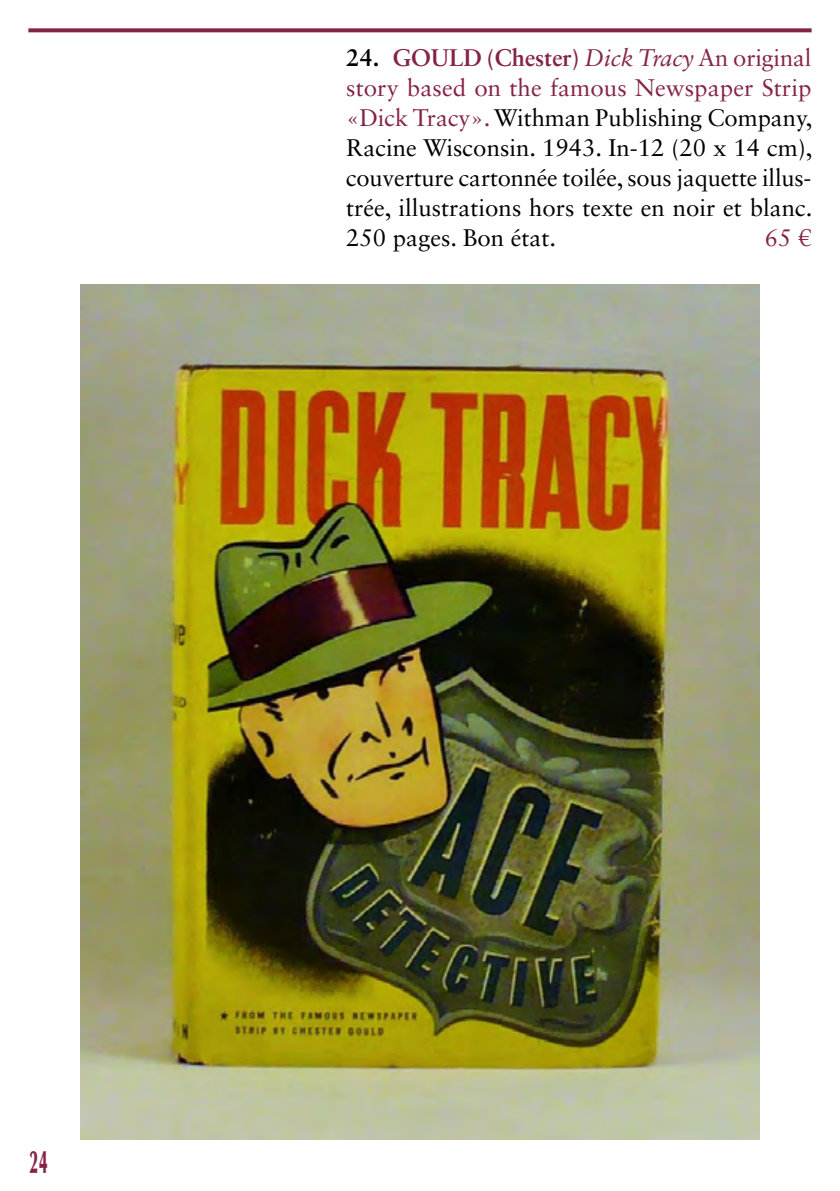
<style>
.page{position:relative;width:840px;height:1191px;background:#fff}
.page>*{position:absolute;margin:0;border:0;box-sizing:border-box;transform-origin:0 0}
.t1{font:900 32px "Optima LT Std";color:#852347;scale:.5 1}
.t2{font:24px/30px "Sabon LT Std";color:#000;text-align:justify}
.t3{font:24px "Sabon LT Std";color:#852347}
.s1{font-weight:700}
.s2{font-weight:700;color:#852347}
.s3{font-style:italic;color:#852347}
.s4{color:#852347}
</style>
<div class="page">
<svg style="left:28px;top:28px;width:783px;height:4px;fill:#852347"></svg>
<img style="left:80px;top:285px;width:679px;height:855px">
<p class="t2" style="left:346px;top:43px;width:467px"><span class="s1">24.</span> <span class="s2">GOULD (Chester)</span> <span class="s3">Dick Tracy</span> <span class="s4">An original story based on the famous Newspaper Strip «Dick Tracy».</span> Withman Publishing Company, Racine Wisconsin. 1943. In-12 (20 x 14 cm), couverture cartonnée toilée, sous jaquette illus&shy;trée, illustrations hors texte en noir et blanc.<br>250 pages. Bon état.</p>
<p class="t3" style="left:764px;top:224px;width:48px">65 €</p>
<h1 class="t1" style="left:30px;top:1143px;width:37px">24</h1>
</div>
